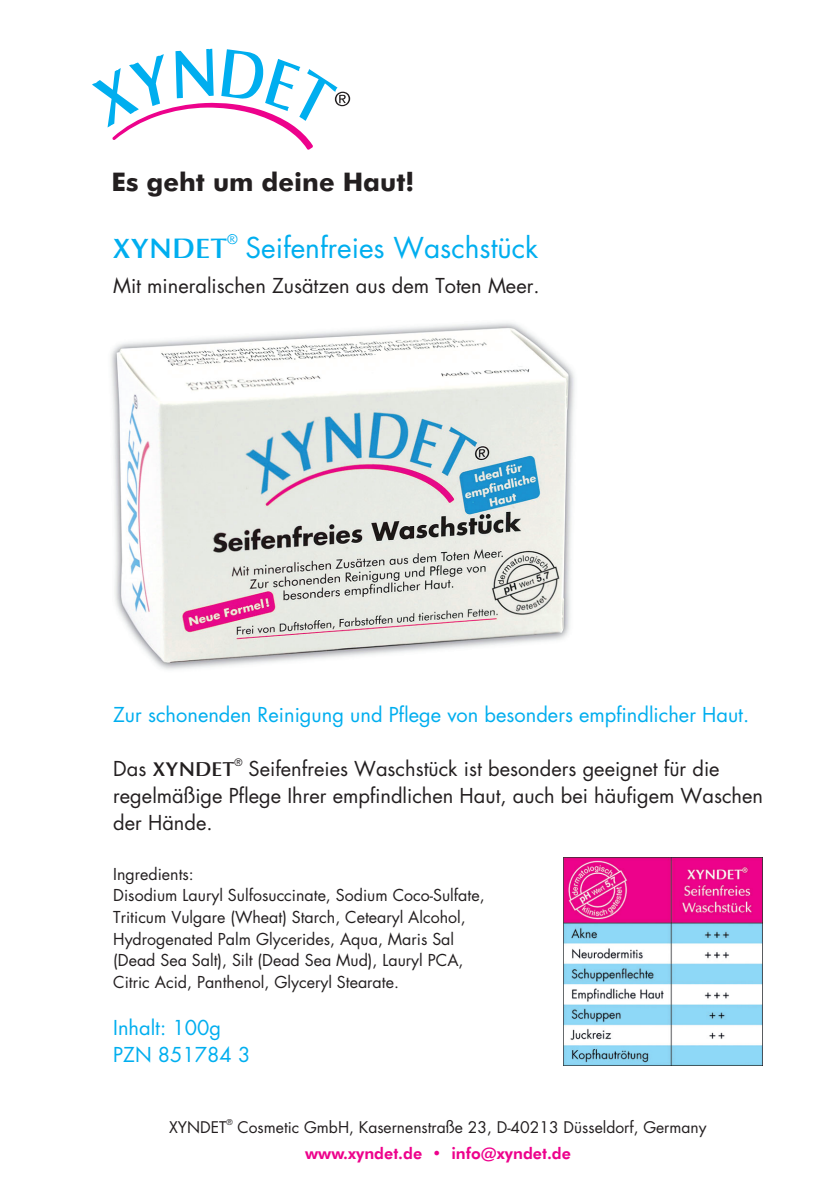
<style>
.page{position:relative;width:840px;height:1191px;background:#fff}
.page>*{position:absolute;margin:0;border:0;box-sizing:border-box;transform-origin:0 0}
.t1{font:28px "Futura";color:#00aeef}
.t2{font:700 25.6px "Futura BT";color:#231f20}
.t3{font:20px/27px "Futura";color:#231f20}
.t4{font:20px/27px "Futura";color:#00aeef}
.t5{font:16px/21.6px "Futura";color:#231f20}
.t6{font:800 16px "Futura BT";color:#ed028c}
.t7{font:15.6px "Futura";color:#231f20}
.t8{font:14px "Optima";color:#00aeef}
.t9{font:10px "Futura";color:#231f20}
.t10{font:7.8px "Futura";color:#231f20}
.s1{font-family:"Optima";font-weight:700}
</style>
<div class="page">
<img style="left:563px;top:857px;width:198px;height:208px">
<img style="left:110px;top:322px;width:465px;height:348px">
<svg style="left:92px;top:49px;width:258px;height:101px"></svg>
<h2 class="t2" style="left:111px;top:171px;width:304px">Es geht um deine Haut!</h2>
<p class="t8" style="left:227px;top:233px;width:12px">®</p>
<h1 class="t1" style="left:113px;top:238px;width:427px"><span class="s1">XYNDET</span> Seifenfreies Waschstück</h1>
<p class="t3" style="left:113px;top:275px;width:428px">Mit mineralischen Zusätzen aus dem Toten Meer.</p>
<p class="t4" style="left:113px;top:704px;width:637px">Zur schonenden Reinigung und Pflege von besonders empfindlicher Haut.</p>
<p class="t9" style="left:234px;top:759px;width:9px">®</p>
<p class="t3" style="left:113px;top:758px;width:651px">Das <span class="s1">XYNDET</span> Seifenfreies Waschstück ist besonders geeignet für die regelmäßige Pflege Ihrer empfindlichen Haut, auch bei häufigem Waschen der Hände.</p>
<p class="t5" style="left:113px;top:865px;width:373px">Ingredients:<br>Disodium Lauryl Sulfosuccinate, Sodium Coco-Sulfate, Triticum Vulgare (Wheat) Starch, Cetearyl Alcohol, Hydrogenated Palm Glycerides, Aqua, Maris Sal (Dead Sea Salt), Silt (Dead Sea Mud), Lauryl PCA, Citric Acid, Panthenol, Glyceryl Stearate.</p>
<p class="t4" style="left:113px;top:1017px;width:139px">Inhalt: 100g<br>PZN 851784 3</p>
<p class="t10" style="left:226px;top:1119px;width:8px">®</p>
<p class="t7" style="left:169px;top:1122px;width:538px">XYNDET Cosmetic GmbH, Kasernenstraße 23, D-40213 Düsseldorf, Germany</p>
<p class="t6" style="left:305px;top:1147px;width:267px">www.xyndet.de • info@xyndet.de</p>
</div>
